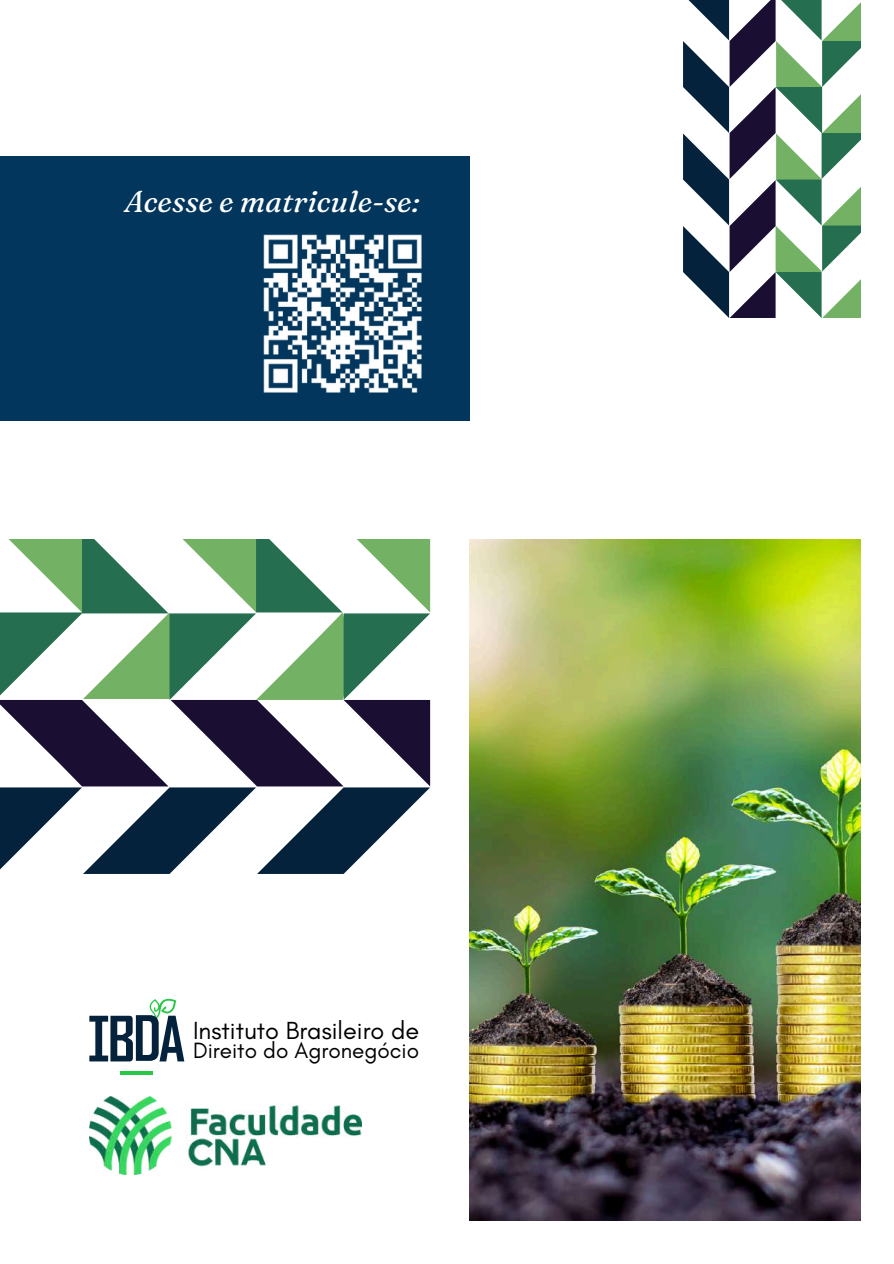
<style>
.page{position:relative;width:894px;height:1264px;background:#fff}
.page>*{position:absolute;margin:0;border:0;box-sizing:border-box;transform-origin:0 0}
.t1{font:italic 30px "Fraunces 9 pt";color:#fff}
.t2{font:25.2px "Glacial Indifference";color:#000}
.t3{font:22.5px "Glacial Indifference";color:#000}
</style>
<div class="page">
<div style="left:0;top:156px;width:469px;height:265px;background:#02365c"></div>
<img style="left:263px;top:234px;width:159px;height:159px">
<img style="left:470px;top:539px;width:390px;height:681px">
<svg style="left:0;top:539px;width:430px;height:335px"></svg>
<hr style="left:121px;top:1071px;width:32px;height:3px;background:#27c845">
<svg style="left:89px;top:998px;width:95px;height:63px"></svg>
<img style="left:89px;top:1096px;width:273px;height:78px">
<svg style="left:683px;top:0;width:177px;height:317px"></svg>
<p class="t1" style="left:125px;top:182px;width:297px">Acesse e matricule-se:</p>
<p class="t2" style="left:193px;top:1015px;width:228px">Instituto Brasileiro de</p>
<p class="t3" style="left:193px;top:1036px;width:227px">Direito do Agronegócio</p>
</div>
